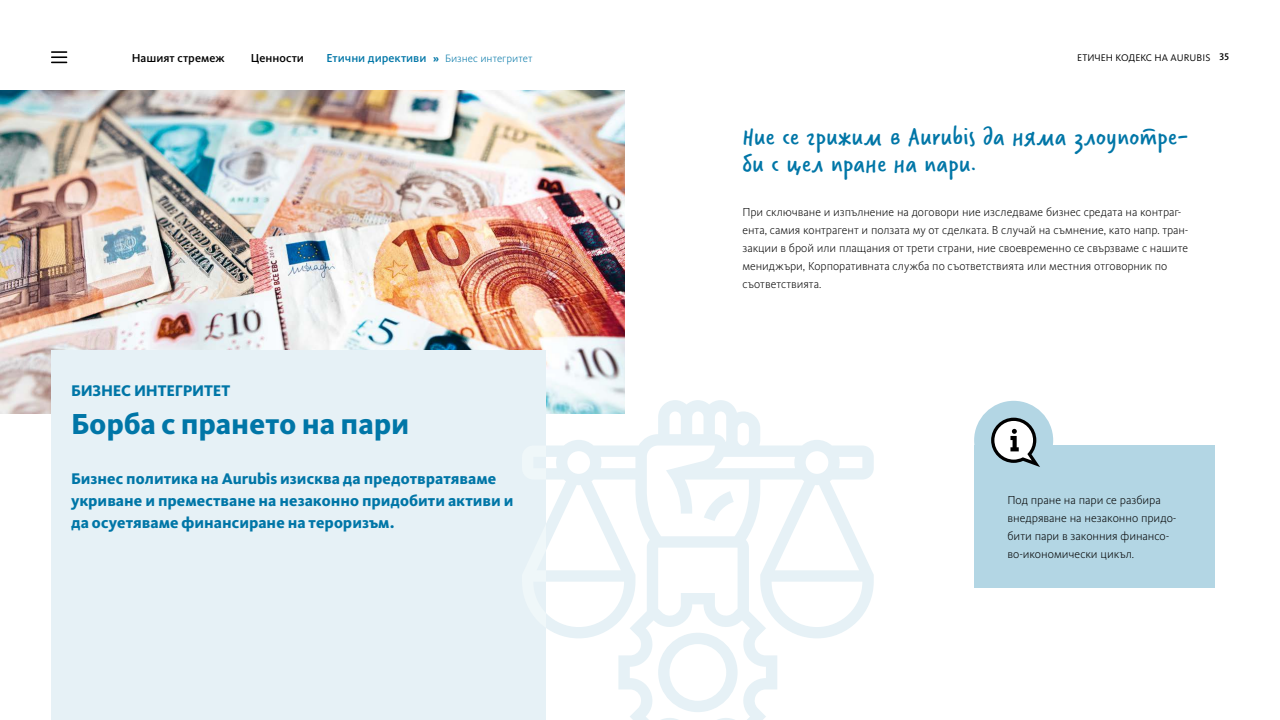
<style>
.page{position:relative;width:1280px;height:720px;background:#fff}
.page>*{position:absolute;margin:0;border:0;box-sizing:border-box;transform-origin:0 0}
.t1{font:800 30px "Kievit Pro";color:#0076a7}
.t2{font:27px/27px "Verveine";letter-spacing:.02em;color:#0076a7}
.t3{font:800 16px/22px "Kievit Pro";letter-spacing:.005em;color:#0076a7}
.t4{font:300 12px/18px "Kievit Pro";color:#000}
.t5{font:500 12px "Kievit Pro";color:#000}
.t6{font:300 11px "Kievit Pro";letter-spacing:.005em;color:#0076a7}
.t7{font:10px "Kievit Pro";color:#000}
.s1{font-weight:500;font-size:12px}
.s2{font-weight:700}
.s3{font-weight:500}
</style>
<div class="page">
<img style="left:0;top:90px;width:625px;height:324px">
<div style="left:974px;top:401px;width:79px;height:79px;background:#b3d6e4;border-radius:50%"></div>
<div style="left:974px;top:446px;width:240px;height:142px;background:#b3d6e4"></div>
<svg style="left:991px;top:418px;width:49px;height:49px"></svg>
<div style="left:51px;top:350px;width:495px;height:370px;background:#e6f1f6"></div>
<svg style="left:546px;top:400px;width:328px;height:320px"></svg>
<svg style="left:658px;top:633px;width:80px;height:79px"></svg>
<svg style="left:51px;top:51px;width:16px;height:12px"></svg>
<p class="t5" style="left:132px;top:51px;width:94px">Нашият стремеж</p>
<p class="t5" style="left:251px;top:51px;width:55px">Ценности</p>
<p class="t6" style="left:327px;top:52px;width:208px"><span class="s1">Етични директиви</span> <span class="s2">»</span> Бизнес интегритет</p>
<h3 class="t3" style="left:71px;top:380px;width:161px">БИЗНЕС ИНТЕГРИТЕТ</h3>
<h1 class="t1" style="left:71px;top:406px;width:340px">Борба с прането на пари</h1>
<h3 class="t3" style="left:71px;top:468px;width:444px">Бизнес политика на Aurubis изисква да предотвратяваме укриване и преместване на незаконно придобити активи и да осуетяваме финансиране на тероризъм.</h3>
<p class="t7" style="left:1077px;top:51px;width:153px">ЕТИЧЕН КОДЕКС НА AURUBIS <span class="s3">35</span></p>
<h2 class="t2" style="left:742px;top:123px;width:447px">Ние се грижим в Aurubis да няма злоупотре&shy;би с цел пране на пари.</h2>
<p class="t4" style="left:742px;top:203px;width:448px">При сключване и изпълнение на договори ние изследваме бизнес средата на контраг&shy;ента, самия контрагент и ползата му от сделката. В случай на съмнение, като напр. тран&shy;закции в брой или плащания от трети страни, ние своевременно се свързваме с нашите мениджъри, Корпоративната служба по съответствията или местния отговорник по съответствията.</p>
<p class="t4" style="left:1007px;top:491px;width:171px">Под пране на пари се разбира внедряване на незаконно придо&shy;бити пари в законния финансо&shy;во-икономически цикъл.</p>
</div>
